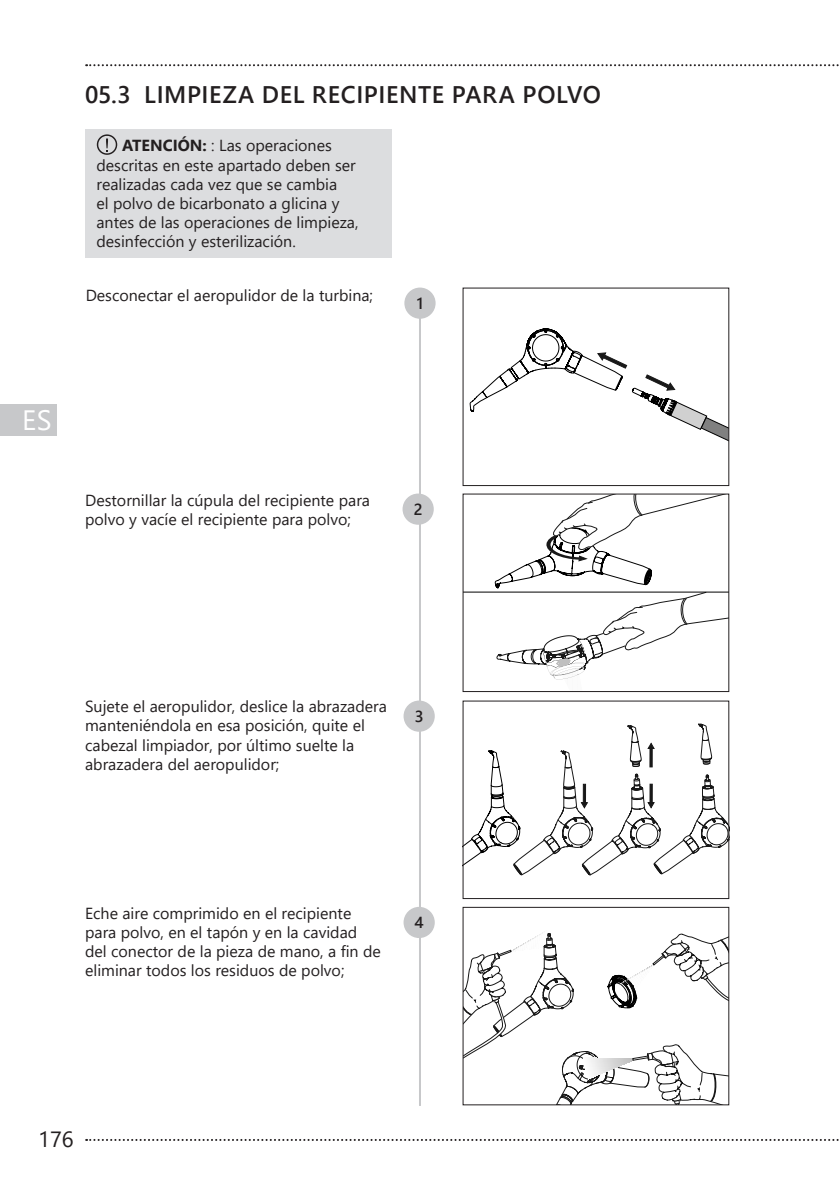
<style>
.page{position:relative;width:840px;height:1191px;background:#fff}
.page>*{position:absolute;margin:0;border:0;box-sizing:border-box;transform-origin:0 0}
.t1{font:28px "Segoe UI";color:#fff}
.PARAGRAFO{font:600 24px "Segoe UI";letter-spacing:.025em;color:#231f20}
.t2{font:22px "Segoe UI";color:#231f20}
.TESTO{font:16px/19.2px "Segoe UI";color:#231f20}
.TESTO_con_spazio_pri{font:16px/19.2px "Segoe UI";color:#231f20}
.t3{font:600 16px "Segoe UI";color:#231f20}
.s1{font-weight:700}
</style>
<div class="page">
<div style="left:0;top:404px;width:57px;height:31px;background:#c7c8ca"></div>
<svg style="left:86px;top:1139px;width:753px;height:2px"></svg>
<svg style="left:86px;top:64px;width:753px;height:2px"></svg>
<div style="left:85px;top:129px;width:306px;height:128px;background:#dcdddf"></div>
<svg style="left:97px;top:134px;width:20px;height:21px"></svg>
<hr style="left:419px;top:306px;width:2px;height:800px;background:#c7c8ca">
<div style="left:402px;top:493px;width:31px;height:32px;background:#c7c8ca;border-radius:50%"></div>
<div style="left:404px;top:287px;width:31px;height:32px;background:#c7c8ca;border-radius:50%"></div>
<div style="left:403px;top:700px;width:31px;height:31px;background:#c7c8ca;border-radius:50%"></div>
<svg style="left:470px;top:328px;width:257px;height:113px"></svg>
<div style="left:462px;top:287px;width:267px;height:199px;border:1px solid #231f20"></div>
<hr style="left:463px;top:592px;width:265px;height:1px;background:#000">
<svg style="left:495px;top:495px;width:232px;height:184px"></svg>
<div style="left:462px;top:493px;width:267px;height:199px;border:1px solid #231f20"></div>
<div style="left:403px;top:907px;width:31px;height:31px;background:#c7c8ca;border-radius:50%"></div>
<svg style="left:463px;top:932px;width:265px;height:174px"></svg>
<div style="left:462px;top:907px;width:267px;height:198px;border:1px solid #231f20"></div>
<svg style="left:464px;top:724px;width:263px;height:151px"></svg>
<div style="left:462px;top:700px;width:267px;height:199px;border:1px solid #231f20"></div>
<p class="PARAGRAFO" style="left:85px;top:71px;width:517px">05.3 LIMPIEZA DEL RECIPIENTE PARA POLVO</p>
<p class="TESTO_con_spazio_pri" style="left:96px;top:135px;width:263px;text-indent:25px"><span class="s1">ATENCIÓN:</span> : Las operaciones descritas en este apartado deben ser realizadas cada vez que se cambia<br>el polvo de bicarbonato a glicina y antes de las operaciones de limpieza, desinfección y esterilización.</p>
<p class="TESTO" style="left:86px;top:284px;width:289px">Desconectar el aeropulidor de la turbina;</p>
<p class="t3" style="left:416px;top:288px;width:8px">1</p>
<h1 class="t1" style="left:22px;top:394px;width:31px">ES</h1>
<p class="TESTO" style="left:85px;top:489px;width:286px">Destornillar la cúpula del recipiente para polvo y vacíe el recipiente para polvo;</p>
<p class="t3" style="left:413px;top:494px;width:10px">2</p>
<p class="TESTO" style="left:85px;top:695px;width:303px">Sujete el aeropulidor, deslice la abrazadera manteniéndola en esa posición, quite el cabezal limpiador, por último suelte la abrazadera del aeropulidor;</p>
<p class="t3" style="left:414px;top:701px;width:10px">3</p>
<p class="TESTO" style="left:85px;top:901px;width:297px">Eche aire comprimido en el recipiente para polvo, en el tapón y en la cavidad del conector de la pieza de mano, a fin de eliminar todos los residuos de polvo;</p>
<p class="t3" style="left:414px;top:907px;width:11px">4</p>
<h3 class="t2" style="left:38px;top:1118px;width:37px">176</h3>
</div>
